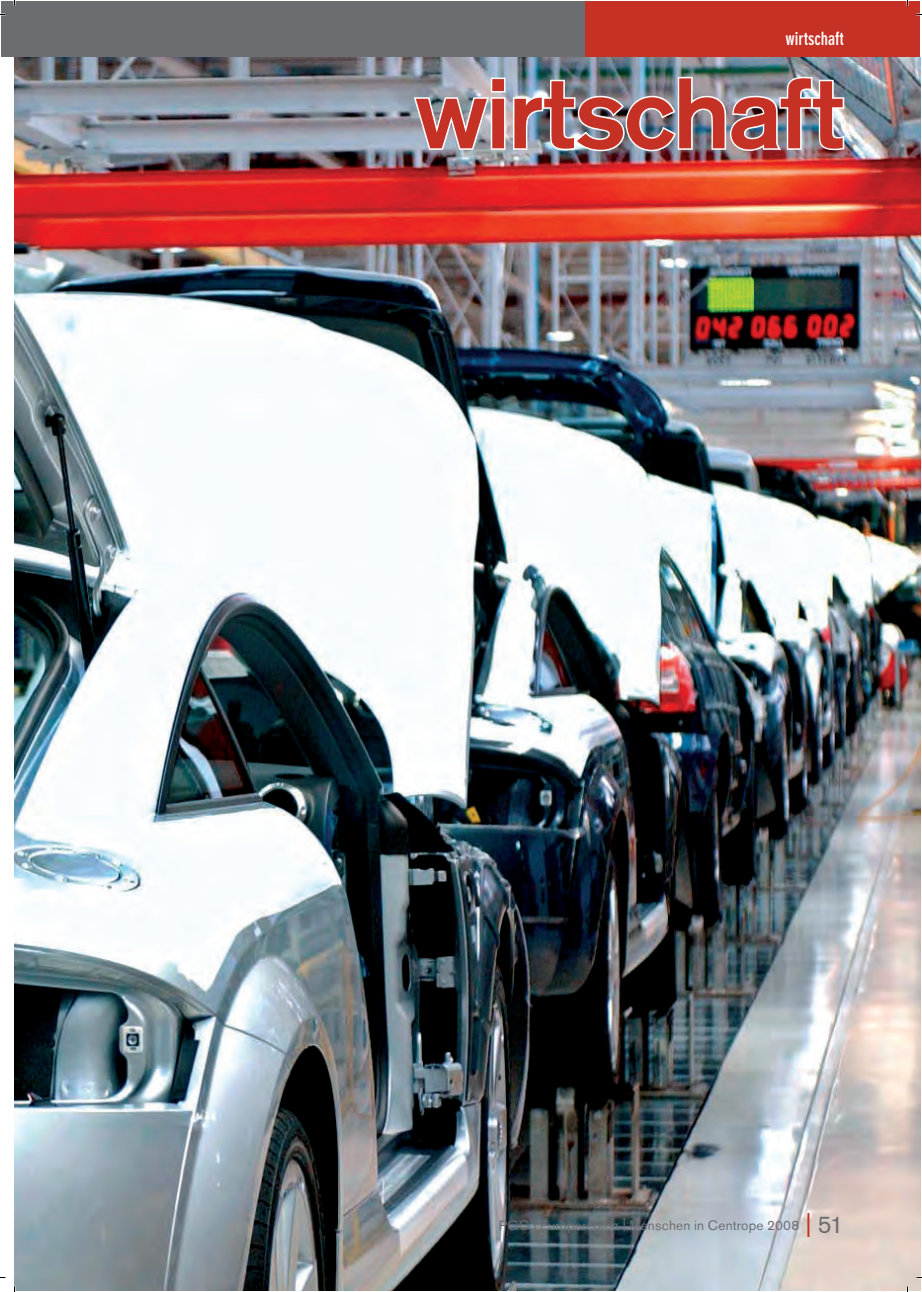
<style>
.page{position:relative;width:922px;height:1292px;background:#fff}
.page>*{position:absolute;margin:0;border:0;box-sizing:border-box;transform-origin:0 0}
.t1{font:500 99px "Akzidenz Grotesk BE";letter-spacing:-.02em;color:#c53124}
.t2{font:700 condensed 18px "DIN Neuzeit Grotesk";color:#fff}
.t3{font:13.5px "Akzidenz Grotesk BE";letter-spacing:.015em;color:#6c6d70}
.s1{font-size:24px;color:#c53124}
.s2{font-size:24px}
</style>
<div class="page">
<img style="left:14px;top:57px;width:906px;height:1233px">
<img style="left:412px;top:75px;width:434px;height:78px">
<div style="left:2px;top:2px;width:918px;height:55px;background:#c53124"></div>
<div style="left:2px;top:2px;width:583px;height:55px;background:#6c6d70"></div>
<p class="t2" style="left:785px;top:28px;width:60px">wirtschaft</p>
<p class="t2" style="left:807px;top:28px;width:38px">politik</p>
<p class="t1" style="left:414px;top:53px;width:431px">wirtschaft</p>
<p class="t3" style="left:499px;top:1217px;width:347px">PGO | Europaregion | Menschen in Centrope 2008 <span class="s1">|</span> <span class="s2">51</span></p>
</div>
